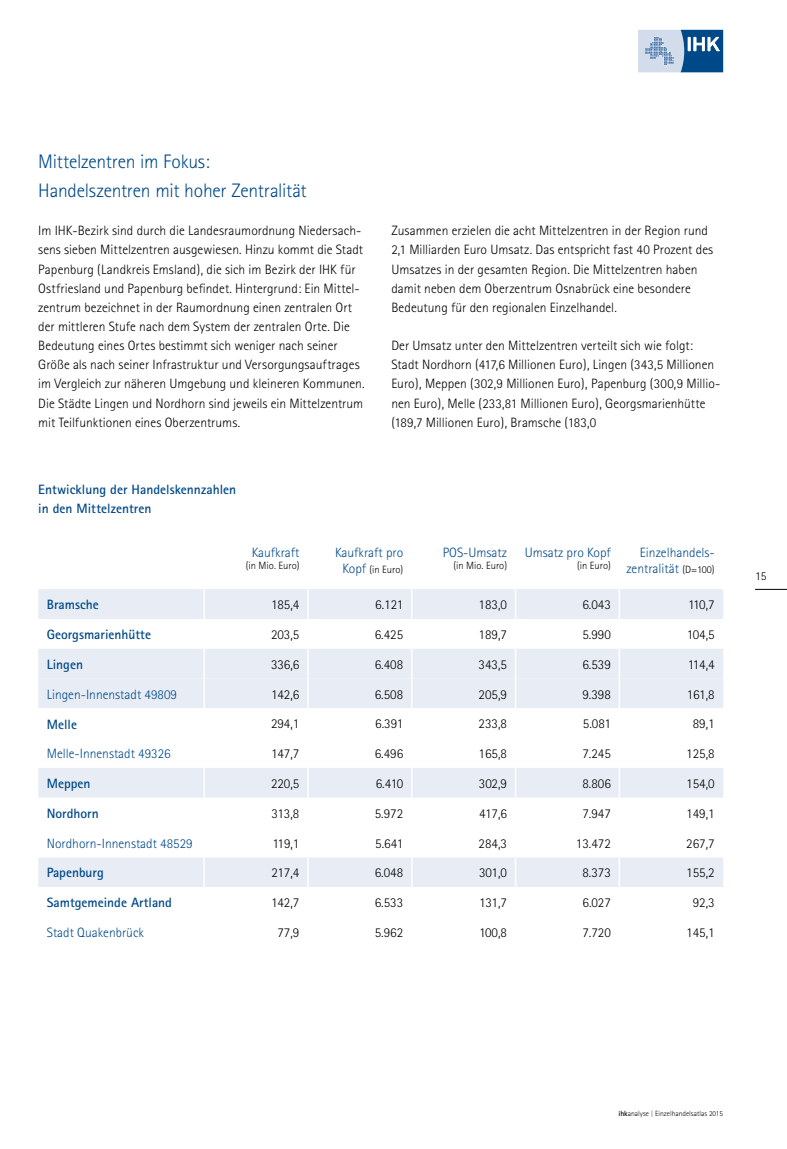
<style>
.page{position:relative;width:787px;height:1149px;background:#fff}
.page>*{position:absolute;margin:0;border:0;box-sizing:border-box;transform-origin:0 0}
.t1{font:300 19.5px/28.7px "Rotis Sans Serif";letter-spacing:-.015em;color:#004988}
.t2{font:300 13.5px/19.2px "Rotis Sans Serif";color:#000}
.t3{font:300 13.5px/16.2px "Rotis Sans Serif";color:#004988;text-align:right}
.t4{font:700 13.5px/19.2px "Rotis Sans Serif";color:#004988}
.t5{font:300 12px "Rotis Sans Serif";color:#000}
.t6{font:300 10.5px "Rotis Sans Serif";color:#000}
.t7{font:300 7.5px "Rotis Sans Serif";color:#000}
.s1{font-size:13.5px;color:#004988}
.s2{font-size:10.5px;color:#000}
.s3{font-weight:700}
.s4{color:#004988}
</style>
<div class="page">
<svg style="left:638px;top:30px;width:85px;height:42px;background:#789dc0"></svg>
<hr style="left:755px;top:589px;width:32px;height:1px;background:#000">
<svg style="left:38px;top:589px;width:685px;height:89px;fill:#e8edf5"></svg>
<svg style="left:38px;top:768px;width:685px;height:119px"></svg>
<svg style="left:515px;top:589px;width:1px;height:29px"></svg>
<hr style="left:515px;top:618px;width:1px;height:30px;background:#fff">
<hr style="left:515px;top:797px;width:1px;height:30px;background:#fff">
<svg style="left:515px;top:857px;width:1px;height:29px"></svg>
<hr style="left:515px;top:648px;width:1px;height:30px;background:#fff">
<hr style="left:515px;top:767px;width:1px;height:30px;background:#fff">
<hr style="left:515px;top:827px;width:1px;height:30px;background:#fff">
<hr style="left:515px;top:886px;width:1px;height:30px;background:#fff">
<svg style="left:411px;top:589px;width:1px;height:29px"></svg>
<hr style="left:411px;top:618px;width:1px;height:30px;background:#fff">
<hr style="left:411px;top:797px;width:1px;height:30px;background:#fff">
<svg style="left:411px;top:857px;width:1px;height:29px"></svg>
<hr style="left:411px;top:648px;width:1px;height:30px;background:#fff">
<div style="left:38px;top:678px;width:685px;height:30px;background:#e8edf5"></div>
<hr style="left:411px;top:767px;width:1px;height:30px;background:#fff">
<hr style="left:411px;top:827px;width:1px;height:30px;background:#fff">
<hr style="left:411px;top:886px;width:1px;height:30px;background:#fff">
<hr style="left:203px;top:589px;width:2px;height:29px;background:#fff">
<hr style="left:307px;top:589px;width:2px;height:29px;background:#fff">
<hr style="left:203px;top:618px;width:2px;height:30px;background:#fff">
<hr style="left:307px;top:618px;width:2px;height:30px;background:#fff">
<hr style="left:203px;top:678px;width:2px;height:30px;background:#fff">
<hr style="left:307px;top:678px;width:2px;height:30px;background:#fff">
<hr style="left:203px;top:797px;width:2px;height:30px;background:#fff">
<hr style="left:307px;top:797px;width:2px;height:30px;background:#fff">
<hr style="left:203px;top:857px;width:2px;height:29px;background:#fff">
<hr style="left:307px;top:857px;width:2px;height:29px;background:#fff">
<hr style="left:203px;top:648px;width:2px;height:30px;background:#fff">
<hr style="left:307px;top:648px;width:2px;height:30px;background:#fff">
<hr style="left:203px;top:767px;width:2px;height:30px;background:#fff">
<hr style="left:307px;top:767px;width:2px;height:30px;background:#fff">
<hr style="left:203px;top:827px;width:2px;height:30px;background:#fff">
<hr style="left:307px;top:827px;width:2px;height:30px;background:#fff">
<hr style="left:203px;top:886px;width:2px;height:30px;background:#fff">
<hr style="left:307px;top:886px;width:2px;height:30px;background:#fff">
<hr style="left:618px;top:589px;width:2px;height:29px;background:#fff">
<hr style="left:618px;top:618px;width:2px;height:30px;background:#fff">
<hr style="left:618px;top:648px;width:2px;height:30px;background:#fff">
<hr style="left:618px;top:678px;width:2px;height:30px;background:#fff">
<hr style="left:618px;top:767px;width:2px;height:30px;background:#fff">
<hr style="left:618px;top:797px;width:2px;height:30px;background:#fff">
<hr style="left:618px;top:827px;width:2px;height:30px;background:#fff">
<hr style="left:618px;top:857px;width:2px;height:29px;background:#fff">
<hr style="left:618px;top:886px;width:2px;height:30px;background:#fff">
<h1 class="t1" style="left:38px;top:147px;width:270px">Mittelzentren im Fokus:<br>Handelszentren mit hoher Zentralität</h1>
<p class="t2" style="left:38px;top:221px;width:328px">Im IHK-Bezirk sind durch die Landesraumordnung Niedersach&shy;sens sieben Mittelzentren ausgewiesen. Hinzu kommt die Stadt Papenburg (Landkreis Emsland), die sich im Bezirk der IHK für Ostfriesland und Papenburg befindet. Hintergrund: Ein Mittel&shy;zentrum bezeichnet in der Raumordnung einen zentralen Ort der mittleren Stufe nach dem System der zentralen Orte. Die Bedeutung eines Ortes bestimmt sich weniger nach seiner Größe als nach seiner Infrastruktur und Versorgungsauftrages im Vergleich zur näheren Umgebung und kleineren Kommunen.<br>Die Städte Lingen und Nordhorn sind jeweils ein Mittelzentrum mit Teilfunktionen eines Oberzentrums.</p>
<p class="t4" style="left:38px;top:479px;width:199px">Entwicklung der Handelskennzahlen in den Mittelzentren</p>
<p class="t2" style="left:391px;top:221px;width:323px">Zusammen erzielen die acht Mittelzentren in der Region rund 2,1 Milliarden Euro Umsatz. Das entspricht fast 40 Prozent des Umsatzes in der gesamten Region. Die Mittelzentren haben damit neben dem Oberzentrum Osnabrück eine besondere Bedeutung für den regionalen Einzelhandel.</p>
<p class="t2" style="left:391px;top:336px;width:330px">Der Umsatz unter den Mittelzentren verteilt sich wie folgt:<br>Stadt Nordhorn (417,6 Millionen Euro), Lingen (343,5 Millionen Euro), Meppen (302,9 Millionen Euro), Papenburg (300,9 Millio&shy;nen Euro), Melle (233,81 Millionen Euro), Georgsmarienhütte (189,7 Millionen Euro), Bramsche (183,0</p>
<p class="t3" style="left:252px;top:544px;width:49px">Kaufkraft</p>
<p class="t6" style="left:246px;top:559px;width:55px">(in Mio. Euro)</p>
<p class="t3" style="left:335px;top:544px;width:70px">Kaufkraft pro</p>
<p class="t6" style="left:342px;top:563px;width:62px"><span class="s1">Kopf</span> (in Euro)</p>
<p class="t3" style="left:443px;top:544px;width:66px">POS-Umsatz</p>
<p class="t6" style="left:453px;top:559px;width:55px">(in Mio. Euro)</p>
<p class="t3" style="left:525px;top:544px;width:87px">Umsatz pro Kopf</p>
<p class="t6" style="left:577px;top:559px;width:35px">(in Euro)</p>
<p class="t3" style="left:626px;top:544px;width:90px">Einzelhandels&shy;zentralität <span class="s2">(D=100)</span></p>
<p class="t4" style="left:47px;top:594px;width:53px">Bramsche</p>
<p class="t2" style="left:271px;top:595px;width:30px">185,4</p>
<p class="t2" style="left:375px;top:595px;width:29px">6.121</p>
<p class="t2" style="left:478px;top:595px;width:30px">183,0</p>
<p class="t2" style="left:582px;top:595px;width:30px">6.043</p>
<p class="t2" style="left:688px;top:595px;width:28px">110,7</p>
<p class="t4" style="left:47px;top:624px;width:106px">Georgsmarienhütte</p>
<p class="t2" style="left:271px;top:624px;width:30px">203,5</p>
<p class="t2" style="left:375px;top:624px;width:30px">6.425</p>
<p class="t2" style="left:478px;top:624px;width:30px">189,7</p>
<p class="t2" style="left:582px;top:624px;width:30px">5.990</p>
<p class="t2" style="left:686px;top:624px;width:29px">104,5</p>
<p class="t4" style="left:47px;top:654px;width:38px">Lingen</p>
<p class="t2" style="left:271px;top:654px;width:30px">336,6</p>
<p class="t2" style="left:375px;top:654px;width:30px">6.408</p>
<p class="t2" style="left:478px;top:654px;width:30px">343,5</p>
<p class="t2" style="left:582px;top:654px;width:30px">6.539</p>
<p class="t2" style="left:687px;top:654px;width:28px">114,4</p>
<p class="t3" style="left:47px;top:685px;width:132px">Lingen-Innenstadt 49809</p>
<p class="t2" style="left:271px;top:684px;width:30px">142,6</p>
<p class="t2" style="left:375px;top:684px;width:30px">6.508</p>
<p class="t2" style="left:478px;top:684px;width:30px">205,9</p>
<p class="t2" style="left:582px;top:684px;width:30px">9.398</p>
<p class="t2" style="left:686px;top:684px;width:29px">161,8</p>
<p class="t4" style="left:47px;top:714px;width:32px">Melle</p>
<p class="t2" style="left:271px;top:714px;width:30px">294,1</p>
<p class="t2" style="left:375px;top:714px;width:29px">6.391</p>
<p class="t2" style="left:478px;top:714px;width:30px">233,8</p>
<p class="t2" style="left:583px;top:714px;width:29px">5.081</p>
<p class="t2" style="left:692px;top:714px;width:23px">89,1</p>
<p class="t3" style="left:47px;top:745px;width:125px">Melle-Innenstadt 49326</p>
<p class="t2" style="left:271px;top:743px;width:30px">147,7</p>
<p class="t2" style="left:375px;top:743px;width:30px">6.496</p>
<p class="t2" style="left:478px;top:743px;width:30px">165,8</p>
<p class="t2" style="left:582px;top:743px;width:30px">7.245</p>
<p class="t2" style="left:686px;top:743px;width:30px">125,8</p>
<p class="t4" style="left:47px;top:773px;width:45px">Meppen</p>
<p class="t2" style="left:271px;top:773px;width:30px">220,5</p>
<p class="t2" style="left:376px;top:773px;width:29px">6.410</p>
<p class="t2" style="left:479px;top:773px;width:30px">302,9</p>
<p class="t2" style="left:582px;top:773px;width:30px">8.806</p>
<p class="t2" style="left:686px;top:773px;width:30px">154,0</p>
<p class="t4" style="left:47px;top:803px;width:54px">Nordhorn</p>
<p class="t2" style="left:271px;top:803px;width:29px">313,8</p>
<p class="t2" style="left:375px;top:803px;width:30px">5.972</p>
<p class="t2" style="left:479px;top:803px;width:29px">417,6</p>
<p class="t2" style="left:582px;top:803px;width:30px">7.947</p>
<p class="t2" style="left:686px;top:803px;width:30px">149,1</p>
<p class="t3" style="left:47px;top:834px;width:147px">Nordhorn-Innenstadt 48529</p>
<p class="t2" style="left:272px;top:833px;width:28px">119,1</p>
<p class="t2" style="left:375px;top:833px;width:29px">5.641</p>
<p class="t2" style="left:478px;top:833px;width:30px">284,3</p>
<p class="t2" style="left:576px;top:833px;width:36px">13.472</p>
<p class="t2" style="left:686px;top:833px;width:30px">267,7</p>
<p class="t4" style="left:47px;top:862px;width:58px">Papenburg</p>
<p class="t2" style="left:271px;top:862px;width:29px">217,4</p>
<p class="t2" style="left:375px;top:862px;width:30px">6.048</p>
<p class="t2" style="left:479px;top:862px;width:29px">301,0</p>
<p class="t2" style="left:582px;top:862px;width:30px">8.373</p>
<p class="t2" style="left:686px;top:862px;width:30px">155,2</p>
<p class="t4" style="left:47px;top:892px;width:127px">Samtgemeinde Artland</p>
<p class="t2" style="left:271px;top:892px;width:30px">142,7</p>
<p class="t2" style="left:375px;top:892px;width:30px">6.533</p>
<p class="t2" style="left:479px;top:892px;width:29px">131,7</p>
<p class="t2" style="left:582px;top:892px;width:30px">6.027</p>
<p class="t2" style="left:692px;top:892px;width:23px">92,3</p>
<p class="t3" style="left:47px;top:923px;width:99px">Stadt Quakenbrück</p>
<p class="t2" style="left:277px;top:922px;width:23px">77,9</p>
<p class="t2" style="left:375px;top:922px;width:30px">5.962</p>
<p class="t2" style="left:479px;top:922px;width:29px">100,8</p>
<p class="t2" style="left:582px;top:922px;width:30px">7.720</p>
<p class="t2" style="left:686px;top:922px;width:30px">145,1</p>
<p class="t5" style="left:755px;top:569px;width:13px">15</p>
<p class="t7" style="left:618px;top:1109px;width:106px"><span class="s3">ihk</span>analyse <span class="s4">|</span> Einzelhandelsatlas 2015</p>
</div>
